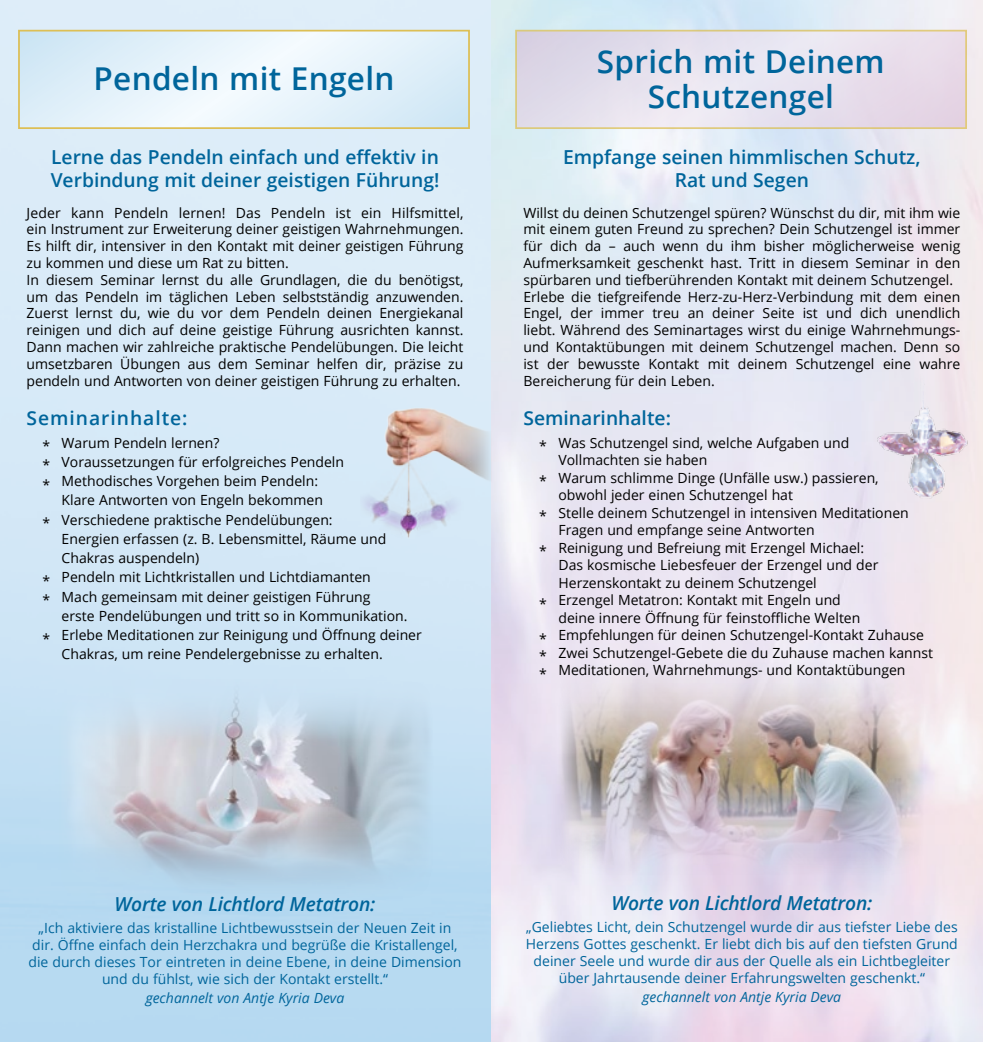
<style>
.page{position:relative;width:983px;height:1042px;background:#fff}
.page>*{position:absolute;margin:0;border:0;box-sizing:border-box;transform-origin:0 0}
.t1{font:600 31.5px/35px "Open Sans";letter-spacing:.01em;color:#00659b;text-align:center}
.t2{font:600 19.25px/23.1px "Open Sans";color:#00659b;text-align:center}
.t3{font:italic 600 19.25px "Open Sans";letter-spacing:-.01em;color:#00659b}
.t4{font:14px/16.8px "Open Sans";color:#000}
.t5{font:14px/16.8px "Open Sans";color:#00659b;text-align:center}
.t6{font:italic 14px "Open Sans";color:#00659b}
</style>
<div class="page">
<img style="left:552px;top:648px;width:377px;height:243px">
<img style="left:52px;top:665px;width:386px;height:250px">
<img style="left:350px;top:390px;width:141px;height:152px">
<img style="left:867px;top:358px;width:115px;height:144px">
<div style="left:516px;top:31px;width:449px;height:97px;background:#e7e0ed"></div>
<div style="left:515px;top:30px;width:451px;height:99px;border:2px solid #ddbf55"></div>
<svg style="left:21px;top:33px;width:446px;height:93px"></svg>
<div style="left:18px;top:30px;width:452px;height:99px;border:2px solid #ddbf55"></div>
<h1 class="t1" style="left:93px;top:61px;width:302px">Pendeln mit Engeln</h1>
<h2 class="t2" style="left:51px;top:145px;width:390px;text-align:left">Lerne das Pendeln einfach und effektiv in<br>Verbindung mit deiner geistigen Führung!</h2>
<p class="t4" style="left:27px;top:204px;width:438px">Jeder kann Pendeln lernen! Das Pendeln ist ein H ilfsmittel, ein I nstrument zur Erweiterung deiner geistigen Wahrnehmungen.<br>Es hilft dir, intensiver in den Kontakt mit deiner geistigen Führung zu kommen und diese um Rat zu bitten.<br>I n diesem Seminar lernst du alle Grundlagen, die du benötigst, um das Pendeln im täglichen Leben selbstständig anzuwenden.<br>Zuerst lernst du, wie du vor dem Pendeln deinen Energiekanal reinigen und dich auf deine geistige Führung ausrichten kannst.<br>Dann machen wir zahlreiche praktische Pendelübungen. Die leicht umsetzbaren Übungen aus dem Seminar helfen dir, präzise zu pendeln und Antworten von deiner geistigen Führung zu erhalten.</p>
<h2 class="t2" style="left:27px;top:406px;width:162px">Seminarinhalte:</h2>
<p class="t4" style="left:42px;top:434px;width:178px">* Warum Pendeln lernen?</p>
<p class="t4" style="left:42px;top:453px;width:303px">* Voraussetzungen für erfolgreiches Pendeln</p>
<p class="t4" style="left:42px;top:472px;width:277px">* Methodisches Vorgehen beim Pendeln:</p>
<p class="t4" style="left:62px;top:491px;width:263px">Klare Antworten von Engeln bekommen</p>
<p class="t4" style="left:42px;top:511px;width:292px">* Verschiedene praktische Pendelübungen:</p>
<p class="t4" style="left:42px;top:530px;width:345px">Energien erfassen (z. B. Lebensmittel, Räume und</p>
<p class="t4" style="left:42px;top:549px;width:158px">Chakras auspendeln)</p>
<p class="t4" style="left:42px;top:568px;width:330px">* Pendeln mit Lichtkristallen und Lichtdiamanten</p>
<p class="t4" style="left:42px;top:588px;width:329px">* Mach gemeinsam mit deiner geistigen Führung</p>
<p class="t4" style="left:62px;top:607px;width:347px">erste Pendelübungen und tritt so in Kommunikation.</p>
<p class="t4" style="left:42px;top:626px;width:381px">* Erlebe Meditationen zur Reinigung und Öffnung deiner</p>
<p class="t4" style="left:42px;top:645px;width:342px">Chakras, um reine Pendelergebnisse zu erhalten.</p>
<h1 class="t1" style="left:597px;top:43px;width:289px">Sprich mit Deinem<br>Schutzengel</h1>
<h2 class="t2" style="left:563px;top:145px;width:359px">Empfange seinen himmlischen Schutz,<br>Rat und Segen</h2>
<p class="t4" style="left:523px;top:204px;width:438px">Willst du deinen Schutzengel spüren? Wünschst du dir, mit ihm wie mit einem guten Freund zu sprechen? Dein Schutzengel ist immer für dich da – auch wenn du ihm bisher möglicherweise wenig Aufmerksamkeit geschenkt hast. Tritt in diesem Seminar in den spürbaren und tiefberührenden Kontakt mit deinem Schutzengel.<br>Erlebe die tiefgreifende Herz-zu-Herz-Verbindung mit dem einen Engel, der immer treu an deiner Seite ist und dich unendlich liebt. Während des Seminartages wirst du einige Wahrnehmungs&shy;und Kontaktübungen mit deinem Schutzengel machen. Denn so ist der bewusste Kontakt mit deinem Schutzengel eine wahre Bereicherung für dein Leben.</p>
<h2 class="t2" style="left:523px;top:406px;width:149px">Seminarinhalte:</h2>
<p class="t4" style="left:539px;top:434px;width:311px">* Was Schutzengel sind, welche Aufgaben und</p>
<p class="t4" style="left:558px;top:451px;width:150px">Vollmachten sie haben</p>
<p class="t4" style="left:539px;top:469px;width:341px">* Warum schlimme Dinge (U nfälle usw.) passieren,</p>
<p class="t4" style="left:558px;top:486px;width:236px">obwohl jeder einen Schutzengel hat</p>
<p class="t4" style="left:539px;top:504px;width:371px">* Stelle deinem Schutzengel in intensiven Meditationen</p>
<p class="t4" style="left:558px;top:521px;width:258px">Fragen und empfange seine Antworten</p>
<p class="t4" style="left:539px;top:539px;width:326px">* Reinigung und Befreiung mit Erzengel Michael:</p>
<p class="t4" style="left:558px;top:556px;width:321px">Das kosmische Liebesfeuer der Erzengel und der</p>
<p class="t4" style="left:539px;top:574px;width:279px">Herzenskontakt zu deinem Schutzengel</p>
<p class="t4" style="left:539px;top:591px;width:303px">* E rzengel Metatron: Kontakt mit E ngeln und</p>
<p class="t4" style="left:558px;top:609px;width:303px">deine innere Öffnung für feinstoffliche Welten</p>
<p class="t4" style="left:539px;top:626px;width:386px">* Empfehlungen für deinen Schutzengel-Kontakt Zuhause</p>
<p class="t4" style="left:539px;top:644px;width:395px">* Zwei Schutzengel-Gebete die du Zuhause machen kannst</p>
<p class="t4" style="left:539px;top:661px;width:368px">* Meditationen, Wahrnehmungs- und Kontaktübungen</p>
<h2 class="t3" style="left:114px;top:891px;width:262px">Worte von Lichtlord Metatron:</h2>
<p class="t5" style="left:28px;top:919px;width:434px">„Ich aktiviere das kristalline Lichtbewusstsein der Neuen Zeit in dir. Öffne einfach dein Herzchakra und begrüße die Kristallengel, die durch dieses Tor eintreten in deine Ebene, in deine Dimension und du fühlst, wie sich der Kontakt erstellt.“</p>
<p class="t6" style="left:146px;top:988px;width:200px">gechannelt von Antje Kyria Deva</p>
<h2 class="t3" style="left:611px;top:890px;width:262px">Worte von Lichtlord Metatron:</h2>
<p class="t5" style="left:525px;top:918px;width:433px">„Geliebtes Licht, dein Schutzengel wurde dir aus tiefster Liebe des Herzens Gottes geschenkt. Er liebt dich bis auf den tiefsten Grund deiner Seele und wurde dir aus der Quelle als ein Lichtbegleiter über Jahrtausende deiner Erfahrungswelten geschenkt.“</p>
<p class="t6" style="left:642px;top:987px;width:200px">gechannelt von Antje Kyria Deva</p>
</div>
